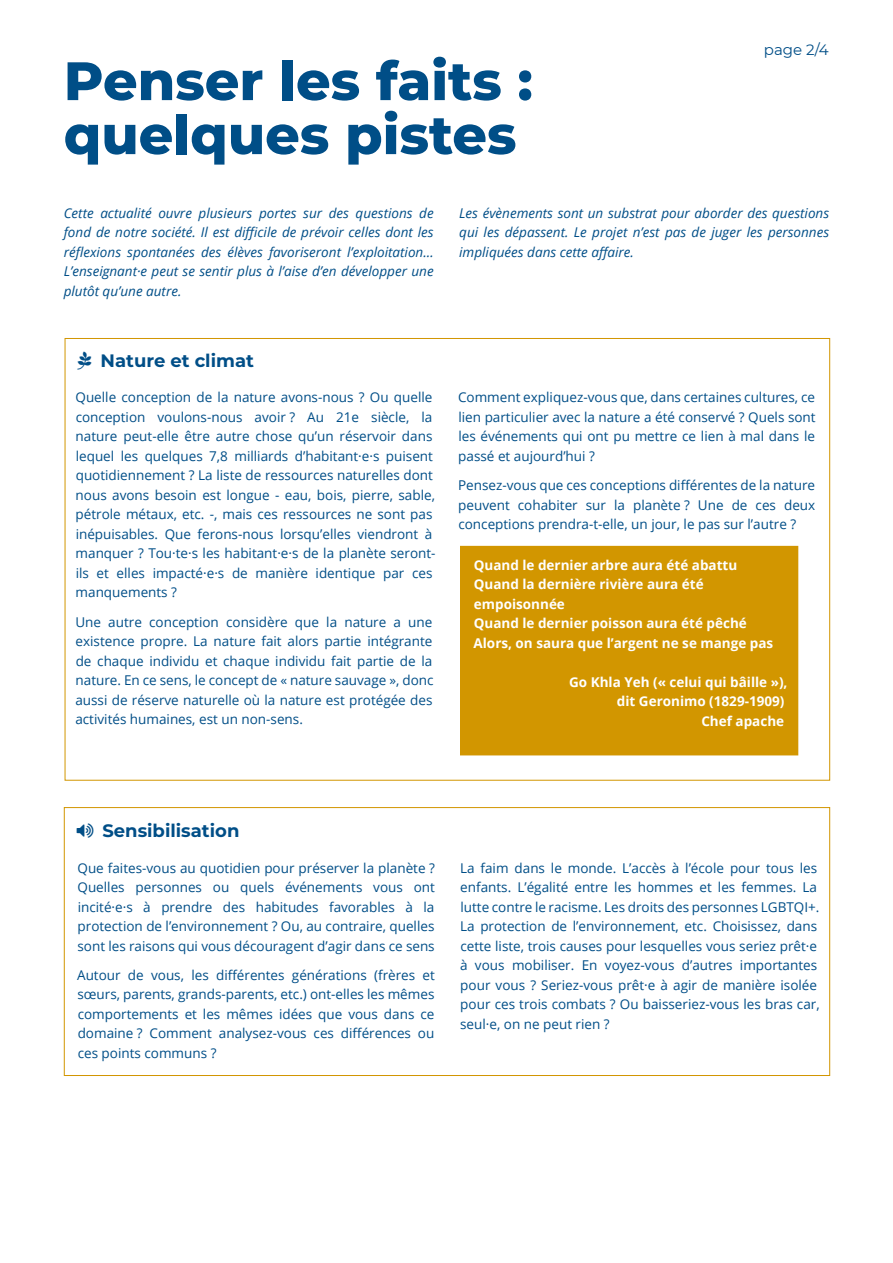
<style>
.page{position:relative;width:893px;height:1263px;background:#fff}
.page>*{position:absolute;margin:0;border:0;box-sizing:border-box;transform-origin:0 0}
.t1{font:800 54px/54px "Montserrat";color:#004e87}
.t2{font:700 18px "Montserrat";color:#004e87}
.t3{font:15px "Montserrat";color:#004e87}
.t4{font:13.5px/19.5px "Open Sans";color:#004e87;text-align:justify}
.t5{font:italic 13.5px/19.5px "Open Sans";color:#004e87;text-align:justify}
.t6{font:700 13.5px/19.5px "Open Sans";color:#fff}
</style>
<div class="page">
<div style="left:460px;top:546px;width:338px;height:209px;background:#d29600"></div>
<div style="left:64px;top:807px;width:766px;height:269px;border:1px solid #d29600"></div>
<h1 class="t1" style="left:64px;top:51px;width:470px">Penser les faits : quelques pistes</h1>
<p class="t3" style="left:764px;top:40px;width:66px">page 2/4</p>
<p class="t5" style="left:64px;top:203px;width:371px">Cette actualité ouvre plusieurs portes sur des questions de fond de notre société. Il est difficile de prévoir celles dont les réflexions spontanées des élèves favoriseront l’exploitation… L’enseignant·e peut se sentir plus à l’aise d’en développer une plutôt qu’une autre.</p>
<p class="t5" style="left:459px;top:203px;width:371px">Les évènements sont un substrat pour aborder des questions qui les dépassent. Le projet n’est pas de juger les personnes impliquées dans cette affaire.</p>
<h2 class="t2" style="left:101px;top:348px;width:155px">Nature et climat</h2>
<p class="t4" style="left:75px;top:387px;width:362px;text-align:left">Quelle conception de la nature avons-nous ? Ou quelle conception voulons-nous avoir ? Au 21e siècle, la nature peut-elle être autre chose qu’un réservoir dans lequel les quelques 7,8 milliards d’habitant·e·s puisent quotidiennement ? La liste de ressources naturelles dont nous avons besoin est longue - eau, bois, pierre, sable, pétrole métaux, etc. -, mais ces ressources ne sont pas inépuisables. Que ferons-nous lorsqu’elles viendront à manquer ? Tou·te·s les habitant·e·s de la planète seront&shy;ils et elles impacté·e·s de manière identique par ces manquements ?</p>
<p class="t4" style="left:75px;top:612px;width:360px">Une autre conception considère que la nature a une existence propre. La nature fait alors partie intégrante de chaque individu et chaque individu fait partie de la nature. En ce sens, le concept de « nature sauvage », donc aussi de réserve naturelle où la nature est protégée des activités humaines, est un non-sens.</p>
<p class="t4" style="left:458px;top:387px;width:359px">Comment expliquez-vous que, dans certaines cultures, ce lien particulier avec la nature a été conservé ? Quels sont les événements qui ont pu mettre ce lien à mal dans le passé et aujourd’hui ?</p>
<p class="t4" style="left:458px;top:475px;width:359px">Pensez-vous que ces conceptions différentes de la nature peuvent cohabiter sur la planète ? Une de ces deux conceptions prendra-t-elle, un jour, le pas sur l’autre ?</p>
<p class="t6" style="left:473px;top:555px;width:301px">Quand le dernier arbre aura été abattu Quand la dernière rivière aura été empoisonnée<br>Quand le dernier poisson aura été pêché Alors, on saura que l’argent ne se mange pas</p>
<p class="t6" style="left:569px;top:672px;width:220px;text-align:right">Go Khla Yeh (« celui qui bâille »), dit Geronimo (1829-1909)<br>Chef apache</p>
<h2 class="t2" style="left:102px;top:818px;width:139px">Sensibilisation</h2>
<p class="t4" style="left:77px;top:858px;width:359px">Que faites-vous au quotidien pour préserver la planète ?<br>Quelles personnes ou quels événements vous ont incité·e·s à prendre des habitudes favorables à la protection de l’environnement ? Ou, au contraire, quelles sont les raisons qui vous découragent d’agir dans ce sens</p>
<p class="t4" style="left:77px;top:965px;width:359px">Autour de vous, les différentes générations (frères et sœurs, parents, grands-parents, etc.) ont-elles les mêmes comportements et les mêmes idées que vous dans ce domaine ? Comment analysez-vous ces différences ou ces points communs ?</p>
<p class="t4" style="left:460px;top:858px;width:361px;text-align:left">La faim dans le monde. L’accès à l’école pour tous les enfants. L’égalité entre les hommes et les femmes. La lutte contre le racisme. Les droits des personnes LGBTQI+.<br>La protection de l’environnement, etc. Choisissez, dans cette liste, trois causes pour lesquelles vous seriez prêt·e à vous mobiliser. En voyez-vous d’autres importantes pour vous ? Seriez-vous prêt·e à agir de manière isolée pour ces trois combats ? Ou baisseriez-vous les bras car, seul·e, on ne peut rien ?</p>
</div>
